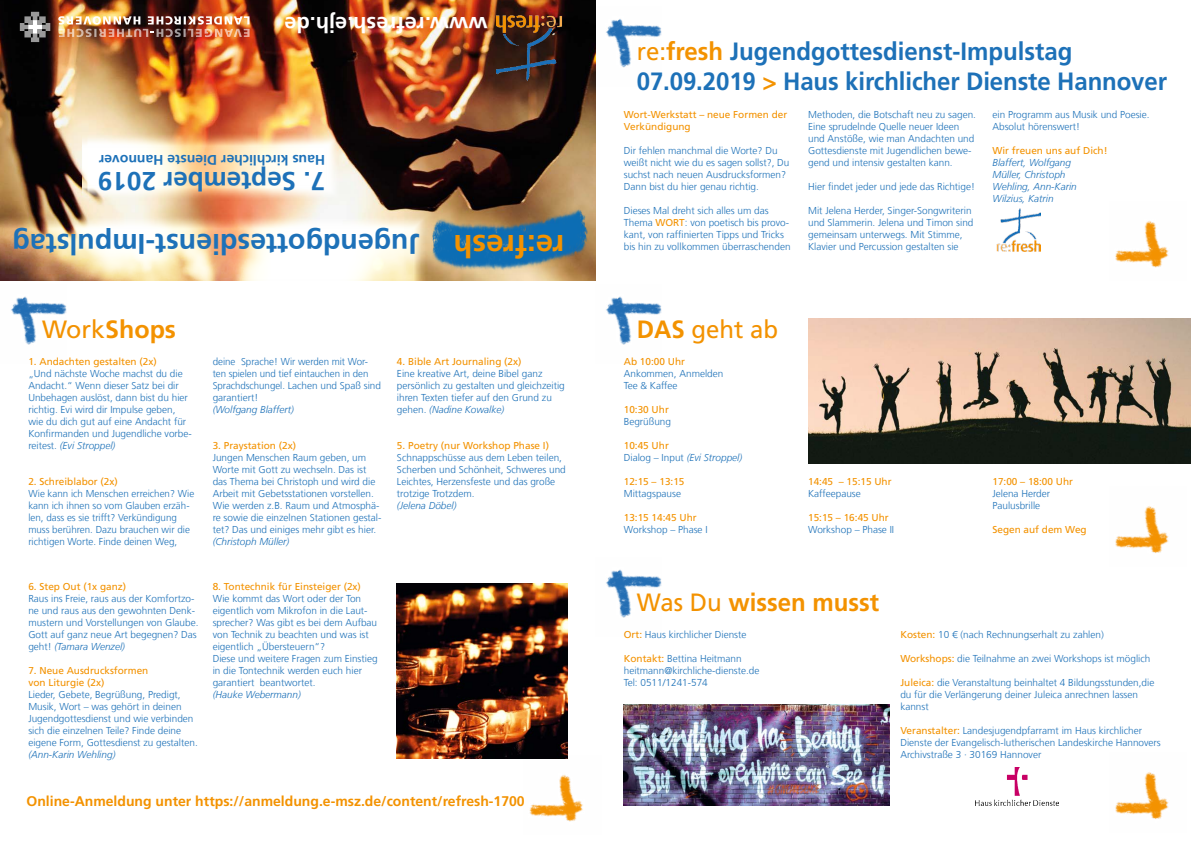
<style>
.page{position:relative;width:1191px;height:842px;background:#fff}
.page>*{position:absolute;margin:0;border:0;box-sizing:border-box;transform-origin:0 0}
.t1{font:700 31.1px "Frutiger LT Com";color:#f39200}
.t2{font:700 28.5px "Frutiger LT Com";color:#1d71b8}
.t3{font:700 26px "Frutiger LT Com";color:#1d71b8}
.t4{font:700 25px/30px "Frutiger LT Com";letter-spacing:-.005em;color:#1d71b8;scale:.96 1}
.t5{font:700 25px "Frutiger LT Com";color:#f39200;scale:.96 1}
.t6{font:700 25px "Frutiger LT Com";color:#f39200}
.t7{font:25px "Frutiger LT Com";color:#f39200;scale:.96 1}
.t8{font:700 21.7px "Frutiger LT Com";color:#fff}
.t9{font:700 14px "Frutiger LT Com";color:#f39200}
.t10{font:700 14px "Frutiger LT Com";color:#1d71b8}
.t11{font:300 10px/12px "Frutiger LT Com";color:#1d71b8}
.t12{font:10px/12px "Frutiger LT Com";color:#f39200}
.t13{font:italic 300 10px/12px "Frutiger LT Com";color:#1d71b8}
.s1{font-weight:400}
.s2{font-style:italic}
.s3{font-weight:400;color:#f39200}
.s4{color:#f39200}
.s5{font-weight:700}
.s6{font-weight:400;font-style:normal;color:#f39200}
.s7{font-style:normal}
</style>
<div class="page">
<img style="left:11px;top:296px;width:55px;height:49px">
<img style="left:0;top:0;width:595px;height:281px">
<img style="left:82px;top:132px;width:260px;height:69px">
<img style="left:88px;top:132px;width:252px;height:69px">
<img style="left:0;top:215px;width:427px;height:66px">
<img style="left:496px;top:16px;width:67px;height:65px">
<svg style="left:20px;top:12px;width:30px;height:30px"></svg>
<img style="left:58px;top:16px;width:191px;height:21px">
<img style="left:405px;top:178px;width:190px;height:97px">
<img style="left:529px;top:755px;width:54px;height:67px">
<img style="left:595px;top:7px;width:66px;height:79px">
<img style="left:606px;top:296px;width:55px;height:49px">
<img style="left:606px;top:569px;width:55px;height:49px">
<img style="left:996px;top:208px;width:44px;height:43px">
<img style="left:1115px;top:506px;width:54px;height:47px">
<img style="left:1115px;top:772px;width:54px;height:47px">
<img style="left:1115px;top:220px;width:54px;height:48px">
<img style="left:396px;top:583px;width:171px;height:176px">
<img style="left:808px;top:319px;width:383px;height:144px">
<img style="left:624px;top:704px;width:265px;height:102px">
<img style="left:975px;top:767px;width:83px;height:39px">
<h3 class="t8" style="left:488px;top:38px;width:205px;rotate:-180deg">www.refresh.ejh.de</h3>
<h3 class="t10" style="left:325px;top:168px;width:228px;rotate:-180deg">Haus kirchlicher Dienste Hannover</h3>
<h3 class="t3" style="left:325px;top:196px;width:228px;rotate:-180deg">7. September 2019</h3>
<h2 class="t2" style="left:420px;top:260px;width:408px;rotate:-180deg">Jugendgottesdienst-Impulstag</h2>
<h1 class="t1" style="left:564px;top:264px;width:113px;rotate:-180deg">re:fresh</h1>
<h3 class="t6" style="left:42px;top:314px;width:135px"><span class="s1">Work</span>Shops</h3>
<p class="t12" style="left:28px;top:355px;width:130px">1. Andachten gestalten (2x)</p>
<p class="t11" style="left:28px;top:367px;width:165px">„Und nächste Woche machst du die Andacht.“ Wenn dieser Satz bei dir Unbehagen auslöst, dann bist du hier richtig. Evi wird dir Impulse geben, wie du dich gut auf eine Andacht für Konfirmanden und Jugendliche vorbe&shy;reitest. <span class="s2">(Evi Stroppel)</span></p>
<p class="t12" style="left:28px;top:475px;width:91px">2. Schreiblabor (2x)</p>
<p class="t11" style="left:28px;top:487px;width:167px">Wie kann ich Menschen erreichen? Wie kann ich ihnen so vom Glauben erzäh&shy;len, dass es sie trifft? Verkündigung muss berühren. Dazu brauchen wir die richtigen Worte. Finde deinen Weg,</p>
<p class="t12" style="left:28px;top:581px;width:99px">6. Step Out (1x ganz)</p>
<p class="t11" style="left:28px;top:593px;width:172px">Raus ins Freie, raus aus der Komfortzo&shy;ne und raus aus den gewohnten Denk&shy;mustern und Vorstellungen von Glaube.<br>Gott auf ganz neue Art begegnen? Das geht! <span class="s2">(Tamara Wenzel)</span></p>
<p class="t12" style="left:28px;top:665px;width:122px">7. Neue Ausdrucksformen von Liturgie (2x)</p>
<p class="t11" style="left:28px;top:689px;width:171px">Lieder, Gebete, Begrüßung, Predigt, Musik, Wort – was gehört in deinen Jugendgottesdienst und wie verbinden sich die einzelnen Teile? Finde deine eigene Form, Gottesdienst zu gestalten.</p>
<p class="t13" style="left:28px;top:749px;width:89px">(Ann-Karin Wehling)</p>
<p class="t11" style="left:213px;top:355px;width:170px">deine Sprache! Wir werden mit Wor&shy;ten spielen und tief eintauchen in den<br>Sprachdschungel. Lachen und Spaß sind garantiert!</p>
<p class="t13" style="left:213px;top:403px;width:83px">(Wolfgang Blaffert)</p>
<p class="t12" style="left:213px;top:439px;width:85px">3. Praystation (2x)</p>
<p class="t11" style="left:213px;top:451px;width:170px">Jungen Menschen Raum geben, um Worte mit Gott zu wechseln. Das ist das Thema bei Christoph und wird die Arbeit mit Gebetsstationen vorstellen.<br>Wie werden z.B. Raum und Atmosphä&shy;re sowie die einzelnen Stationen gestal&shy;tet? Das und einiges mehr gibt es hier.</p>
<p class="t13" style="left:213px;top:535px;width:78px">(Christoph Müller)</p>
<p class="t12" style="left:213px;top:581px;width:150px">8. Tontechnik für Einsteiger (2x)</p>
<p class="t11" style="left:213px;top:593px;width:166px">Wie kommt das Wort oder der Ton eigentlich vom Mikrofon in die Laut&shy;sprecher? Was gibt es bei dem Aufbau von Technik zu beachten und was ist eigentlich „Übersteuern“?<br>Diese und weitere Fragen zum Einstieg in die Tontechnik werden euch hier garantiert beantwortet.</p>
<p class="t13" style="left:213px;top:689px;width:90px">(Hauke Webermann)</p>
<p class="t12" style="left:397px;top:355px;width:126px">4. Bible Art Journaling (2x)</p>
<p class="t11" style="left:397px;top:367px;width:169px">Eine kreative Art, deine Bibel ganz persönlich zu gestalten und gleichzeitig ihren Texten tiefer auf den Grund zu gehen. <span class="s2">(Nadine Kowalke)</span></p>
<p class="t12" style="left:397px;top:439px;width:153px">5. Poetry (nur Workshop Phase I)</p>
<p class="t11" style="left:397px;top:451px;width:170px">Schnappschüsse aus dem Leben teilen, Scherben und Schönheit, Schweres und Leichtes, Herzensfeste und das große trotzige Trotzdem.</p>
<p class="t13" style="left:397px;top:499px;width:61px">(Jelena Döbel)</p>
<h3 class="t9" style="left:26px;top:793px;width:500px">Online-Anmeldung unter https://anmeldung.e-msz.de/content/refresh-1700</h3>
<h3 class="t4" style="left:637px;top:37px;width:554px"><span class="s3">re:</span><span class="s4">fresh</span> Jugendgottesdienst-Impulstag<br>07.09.2019 <span class="s4">&gt;</span> Haus kirchlicher Dienste Hannover</h3>
<p class="t12" style="left:624px;top:109px;width:165px">Wort-Werkstatt – neue Formen der<br>Verkündigung</p>
<p class="t11" style="left:624px;top:145px;width:167px">Dir fehlen manchmal die Worte? Du weißt nicht wie du es sagen sollst?, Du suchst nach neuen Ausdrucksformen?<br>Dann bist du hier genau richtig.</p>
<p class="t11" style="left:624px;top:205px;width:168px">Dieses Mal dreht sich alles um das Thema <span class="s3">WORT</span>: von poetisch bis provo&shy;kant, von raffinierten Tipps und Tricks bis hin zu vollkommen überraschenden</p>
<p class="t11" style="left:808px;top:109px;width:169px">Methoden, die Botschaft neu zu sagen.<br>Eine sprudelnde Quelle neuer Ideen und Anstöße, wie man Andachten und Gottesdienste mit Jugendlichen bewe&shy;gend und intensiv gestalten kann.</p>
<p class="t11" style="left:808px;top:181px;width:168px">Hier findet jeder und jede das Richtige!</p>
<p class="t11" style="left:808px;top:205px;width:167px">Mit Jelena Herder, Singer-Songwriterin und Slammerin. Jelena und Timon sind gemeinsam unterwegs. Mit Stimme, Klavier und Percussion gestalten sie</p>
<p class="t11" style="left:992px;top:109px;width:159px">ein Programm aus Musik und Poesie.<br>Absolut hörenswert!</p>
<p class="t12" style="left:992px;top:145px;width:117px">Wir freuen uns auf Dich!</p>
<p class="t13" style="left:992px;top:157px;width:86px">Blaffert, Wolfgang<br>Müller, Christoph<br>Wehling, Ann-Karin<br>Wilzius, Katrin</p>
<h3 class="t7" style="left:637px;top:314px;width:149px"><span class="s5">DAS</span> geht ab</h3>
<p class="t12" style="left:624px;top:355px;width:63px">Ab 10:00 Uhr</p>
<p class="t11" style="left:624px;top:367px;width:101px">Ankommen, Anmelden<br>Tee &amp; Kaffee</p>
<p class="t12" style="left:624px;top:403px;width:47px">10:30 Uhr</p>
<p class="t11" style="left:624px;top:415px;width:49px">Begrüßung</p>
<p class="t13" style="left:624px;top:439px;width:120px"><span class="s6">10:45 Uhr<br></span><span class="s7">Dialog – Input</span> (Evi Stroppel)</p>
<p class="t12" style="left:624px;top:475px;width:62px">12:15 – 13:15</p>
<p class="t11" style="left:624px;top:487px;width:59px">Mittagspause</p>
<p class="t12" style="left:624px;top:511px;width:74px">13:15 14:45 Uhr</p>
<p class="t11" style="left:624px;top:523px;width:85px">Workshop – Phase I</p>
<p class="t12" style="left:808px;top:475px;width:85px">14:45 – 15:15 Uhr</p>
<p class="t11" style="left:808px;top:487px;width:54px">Kaffeepause</p>
<p class="t12" style="left:808px;top:511px;width:82px">15:15 – 16:45 Uhr</p>
<p class="t11" style="left:808px;top:523px;width:87px">Workshop – Phase II</p>
<h3 class="t5" style="left:637px;top:587px;width:254px"><span class="s1">Was Du</span> wissen musst</h3>
<p class="t12" style="left:992px;top:475px;width:82px">17:00 – 18:00 Uhr</p>
<p class="t11" style="left:992px;top:487px;width:59px">Jelena Herder<br>Paulusbrille</p>
<p class="t12" style="left:992px;top:523px;width:96px">Segen auf dem Weg</p>
<p class="t11" style="left:624px;top:628px;width:124px"><span class="s3">Ort:</span> Haus kirchlicher Dienste</p>
<p class="t11" style="left:624px;top:652px;width:137px"><span class="s3">Kontakt:</span> Bettina Heitmann heitmann@kirchliche-dienste.de<br>Tel: 0511/1241-574</p>
<p class="t11" style="left:900px;top:628px;width:205px"><span class="s3">Kosten:</span> 10 € (nach Rechnungserhalt zu zahlen)</p>
<p class="t11" style="left:900px;top:652px;width:252px"><span class="s3">Workshops:</span> die Teilnahme an zwei Workshops ist möglich</p>
<p class="t11" style="left:900px;top:676px;width:255px"><span class="s3">Juleica:</span> die Veranstaltung beinhaltet 4 Bildungsstunden,die du für die Verlängerung deiner Juleica anrechnen lassen kannst</p>
<p class="t11" style="left:900px;top:724px;width:262px"><span class="s3">Veranstalter:</span> Landesjugendpfarramt im Haus kirchlicher<br>Dienste der Evangelisch-lutherischen Landeskirche Hannovers<br>Archivstraße 3 · 30169 Hannover</p>
</div>
